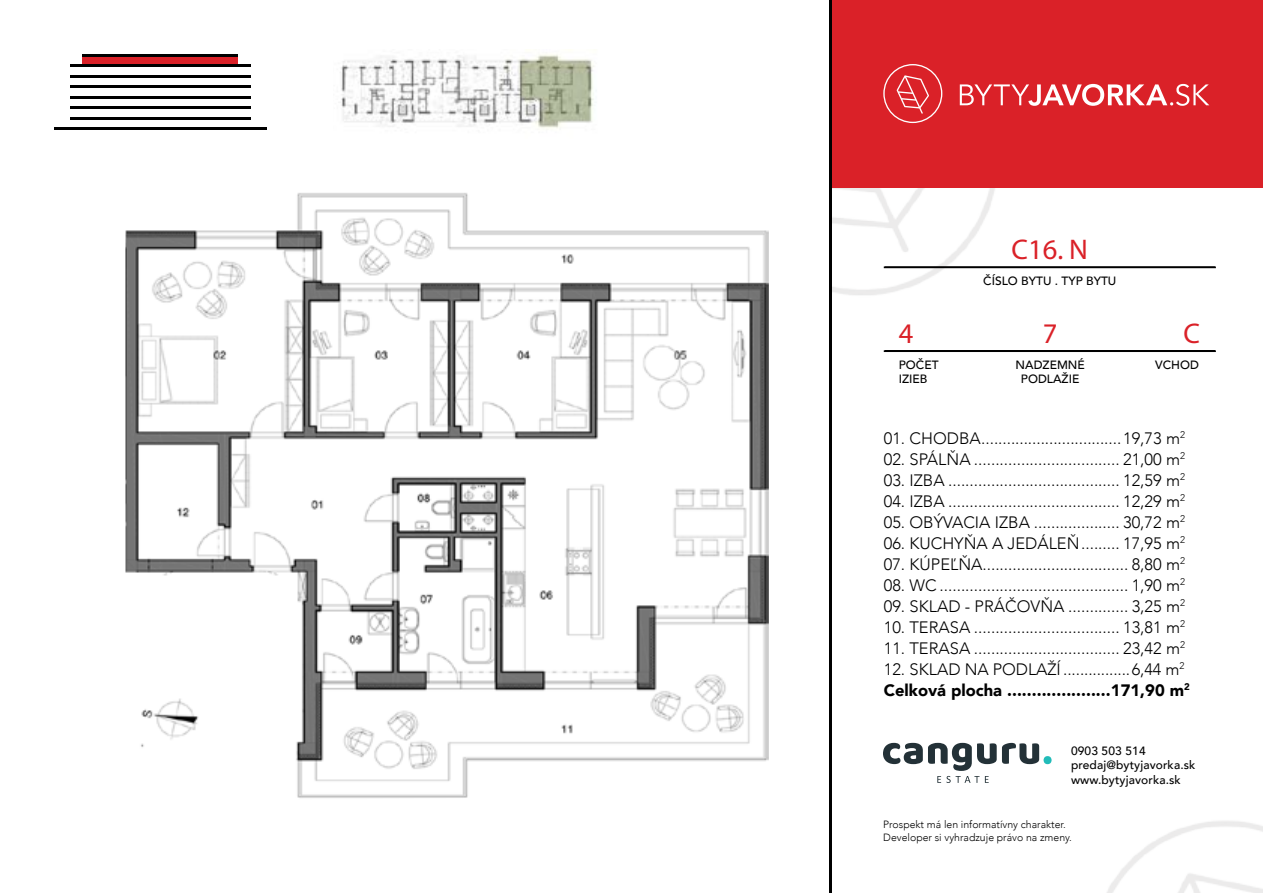
<style>
.page{position:relative;width:1263px;height:893px;background:#fff}
.page>*{position:absolute;margin:0;border:0;box-sizing:border-box;transform-origin:0 0}
.t1{font:28.5px "Myriad Pro";color:#da2128}
.t2{font:300 16.5px "Avenir";color:#000}
.t3{font:900 16.5px/21px "Avenir";color:#000}
.t4{font:500 12px/14.4px "Avenir";color:#000}
.t5{font:300 10.5px/12.6px "Avenir";color:#000}
.s1{font-weight:300}
</style>
<div class="page">
<div style="left:83px;top:55px;width:155px;height:9px;background:#da2128"></div>
<img style="left:832px;top:187px;width:171px;height:108px">
<div style="left:831px;top:0;width:432px;height:187px;background:#da2128"></div>
<svg style="left:960px;top:84px;width:249px;height:22px"></svg>
<svg style="left:883px;top:64px;width:59px;height:59px"></svg>
<hr style="left:830px;top:0;width:2px;height:893px;background:#000">
<hr style="left:54px;top:127px;width:213px;height:3px;background:#000">
<hr style="left:70px;top:117px;width:181px;height:2px;background:#000">
<hr style="left:70px;top:106px;width:181px;height:3px;background:#000">
<hr style="left:70px;top:96px;width:181px;height:2px;background:#000">
<hr style="left:70px;top:85px;width:181px;height:3px;background:#000">
<hr style="left:70px;top:75px;width:181px;height:2px;background:#000">
<hr style="left:70px;top:64px;width:181px;height:3px;background:#000">
<hr style="left:83px;top:54px;width:155px;height:2px;background:#000">
<img style="left:126px;top:193px;width:643px;height:605px">
<div style="left:884px;top:266px;width:332px;height:2px;border:2px solid #000"></div>
<div style="left:884px;top:350px;width:332px;height:2px;border:2px solid #000"></div>
<img style="left:340px;top:54px;width:254px;height:74px">
<svg style="left:883px;top:743px;width:168px;height:40px"></svg>
<h1 class="t1" style="left:1011px;top:232px;width:78px">C16. N</h1>
<p class="t4" style="left:983px;top:273px;width:135px">ČÍSLO BYTU . TYP BYTU</p>
<h1 class="t1" style="left:1043px;top:316px;width:16px">7</h1>
<h1 class="t1" style="left:1183px;top:316px;width:18px">C</h1>
<h1 class="t1" style="left:899px;top:316px;width:16px">4</h1>
<p class="t4" style="left:899px;top:357px;width:41px">POČET<br>IZIEB</p>
<p class="t4" style="left:1016px;top:357px;width:71px;text-align:center">NADZEMNÉ<br>PODLAŽIE</p>
<p class="t4" style="left:1155px;top:357px;width:45px">VCHOD</p>
<p class="t2" style="left:884px;top:428px;width:303px">01. CHODBA.................................19,73 m<sup>2</sup></p>
<p class="t2" style="left:884px;top:449px;width:303px">02. SPÁLŇA .................................. 21,00 m<sup>2</sup></p>
<p class="t2" style="left:884px;top:470px;width:303px">03. IZBA ........................................ 12,59 m<sup>2</sup></p>
<p class="t2" style="left:884px;top:491px;width:303px">04. IZBA ........................................ 12,29 m<sup>2</sup></p>
<p class="t2" style="left:884px;top:512px;width:303px">05. OBÝVACIA IZBA .................... 30,72 m<sup>2</sup></p>
<p class="t2" style="left:884px;top:533px;width:303px">06. KUCHYŇA A JEDÁLEŇ......... 17,95 m<sup>2</sup></p>
<p class="t2" style="left:884px;top:554px;width:303px">07. KÚPEĽŇA.................................. 8,80 m<sup>2</sup></p>
<p class="t2" style="left:884px;top:575px;width:303px">08. WC ............................................ 1,90 m<sup>2</sup></p>
<p class="t2" style="left:884px;top:596px;width:303px">09. SKLAD - PRÁČOVŇA .............. 3,25 m<sup>2</sup></p>
<p class="t2" style="left:884px;top:617px;width:303px">10. TERASA .................................. 13,81 m<sup>2</sup></p>
<p class="t2" style="left:884px;top:638px;width:303px">11. TERASA .................................. 23,42 m<sup>2</sup></p>
<p class="t3" style="left:884px;top:658px;width:308px"><span class="s1">12. SKLAD NA PODLAŽÍ ................6,44 m</span><sup>2<br></sup>Celková plocha .....................171,90 m<sup>2</sup></p>
<p class="t4" style="left:1071px;top:743px;width:126px">0903 503 514 predaj@bytyjavorka.sk www.bytyjavorka.sk</p>
<p class="t5" style="left:883px;top:819px;width:190px">Prospekt má len informatívny charakter.<br>Developer si vyhradzuje právo na zmeny.</p>
</div>
